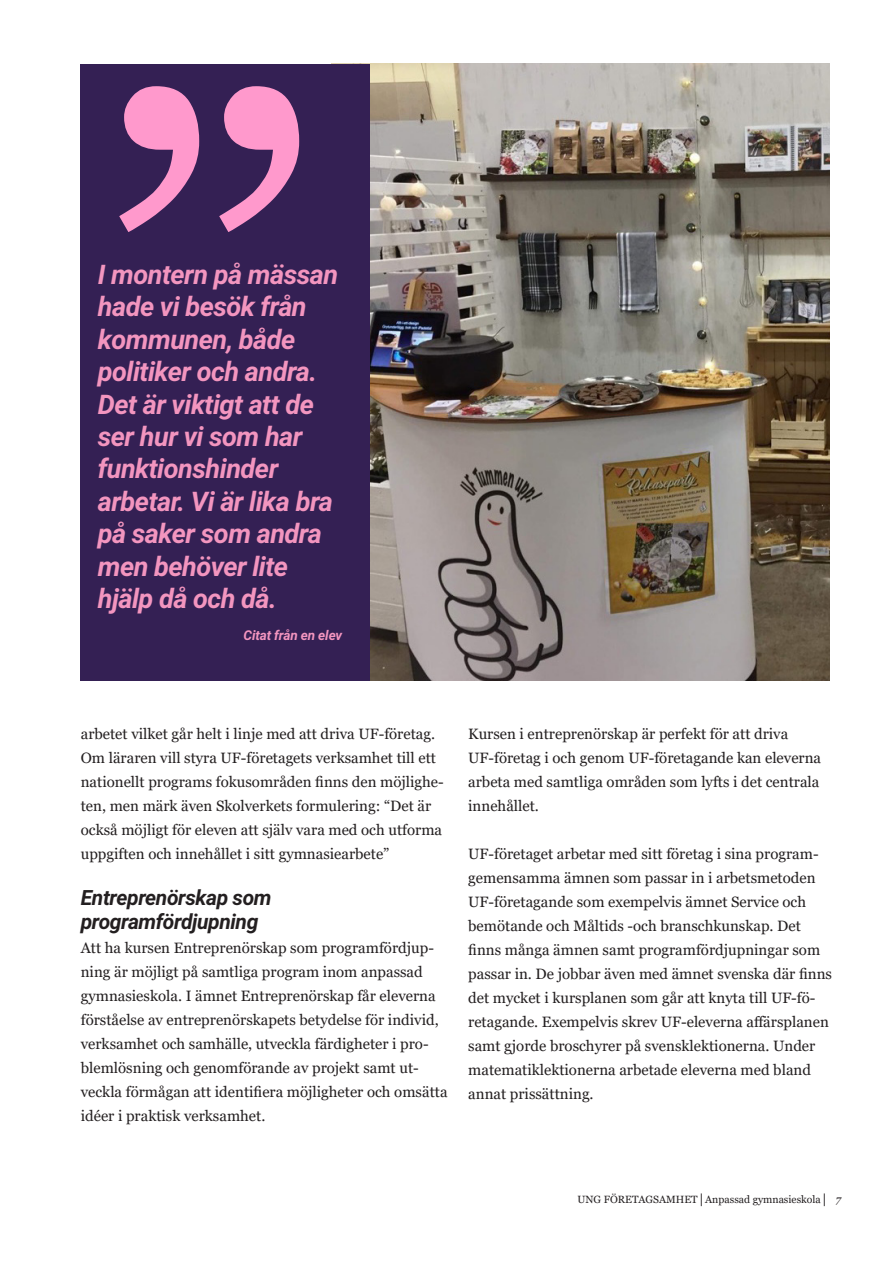
<style>
.page{position:relative;width:893px;height:1263px;background:#fff}
.page>*{position:absolute;margin:0;border:0;box-sizing:border-box;transform-origin:0 0}
.t1{font:553.35px "Georgia";color:#f9c}
.t2{font:italic 700 27px/32.4px "Roboto";letter-spacing:-.02em;color:#f395bf}
.t3{font:italic 700 21px/24px "Roboto";letter-spacing:-.02em;color:#231f20}
.t4{font:15px/24px "Georgia";color:#231f20}
.t5{font:italic 700 13.5px "Roboto";letter-spacing:-.01em;color:#f395bf}
.t6{font:10.5px "Georgia";color:#231f20}
.s1{font-style:italic}
</style>
<div class="page">
<img style="left:370px;top:64px;width:459px;height:616px">
<div style="left:81px;top:64px;width:289px;height:616px;background:#342054"></div>
<p class="t1" style="left:94px;top:-26px;width:228px">”</p>
<p class="t2" style="left:98px;top:257px;width:242px">I montern på mässan hade vi besök från</p>
<p class="t2" style="left:98px;top:322px;width:199px">kommunen, både</p>
<p class="t2" style="left:98px;top:354px;width:221px">politiker och andra.<br>Det är viktigt att de ser hur vi som har funktionshinder</p>
<p class="t2" style="left:98px;top:484px;width:237px">arbetar. Vi är lika bra på saker som andra men behöver lite hjälp då och då.</p>
<p class="t5" style="left:243px;top:626px;width:100px">Citat från en elev</p>
<p class="t4" style="left:81px;top:722px;width:364px">arbetet vilket går helt i linje med att driva UF-företag.<br>Om läraren vill styra UF-företagets verksamhet till ett nationellt programs fokusområden finns den möjlighe&shy;ten, men märk även Skolverkets formulering: “Det är också möjligt för eleven att själv vara med och utforma uppgiften och innehållet i sitt gymnasiearbete”</p>
<p class="t3" style="left:81px;top:885px;width:192px">Entreprenörskap som programfördjupning</p>
<p class="t4" style="left:81px;top:936px;width:368px">Att ha kursen Entreprenörskap som programfördjup&shy;ning är möjligt på samtliga program inom anpassad gymnasieskola. I ämnet Entreprenörskap får eleverna förståelse av entreprenörskapets betydelse för individ, verksamhet och samhälle, utveckla färdigheter i pro&shy;blemlösning och genomförande av projekt samt ut&shy;veckla förmågan att identifiera möjligheter och omsätta idéer i praktisk verksamhet.</p>
<p class="t4" style="left:468px;top:722px;width:354px">Kursen i entreprenörskap är perfekt för att driva UF-företag i och genom UF-företagande kan eleverna arbeta med samtliga områden som lyfts i det centrala innehållet.</p>
<p class="t4" style="left:468px;top:842px;width:365px">UF-företaget arbetar med sitt företag i sina program&shy;gemensamma ämnen som passar in i arbetsmetoden UF-företagande som exempelvis ämnet Service och bemötande och Måltids -och branschkunskap. Det finns många ämnen samt programfördjupningar som passar in. De jobbar även med ämnet svenska där finns det mycket i kursplanen som går att knyta till UF-fö&shy;retagande. Exempelvis skrev UF-eleverna affärsplanen samt gjorde broschyrer på svensklektionerna. Under matematiklektionerna arbetade eleverna med bland annat prissättning.</p>
<p class="t6" style="left:578px;top:1193px;width:265px">UNG FÖRETAGSAMHET│Anpassad gymnasieskola│ <span class="s1">7</span></p>
</div>
